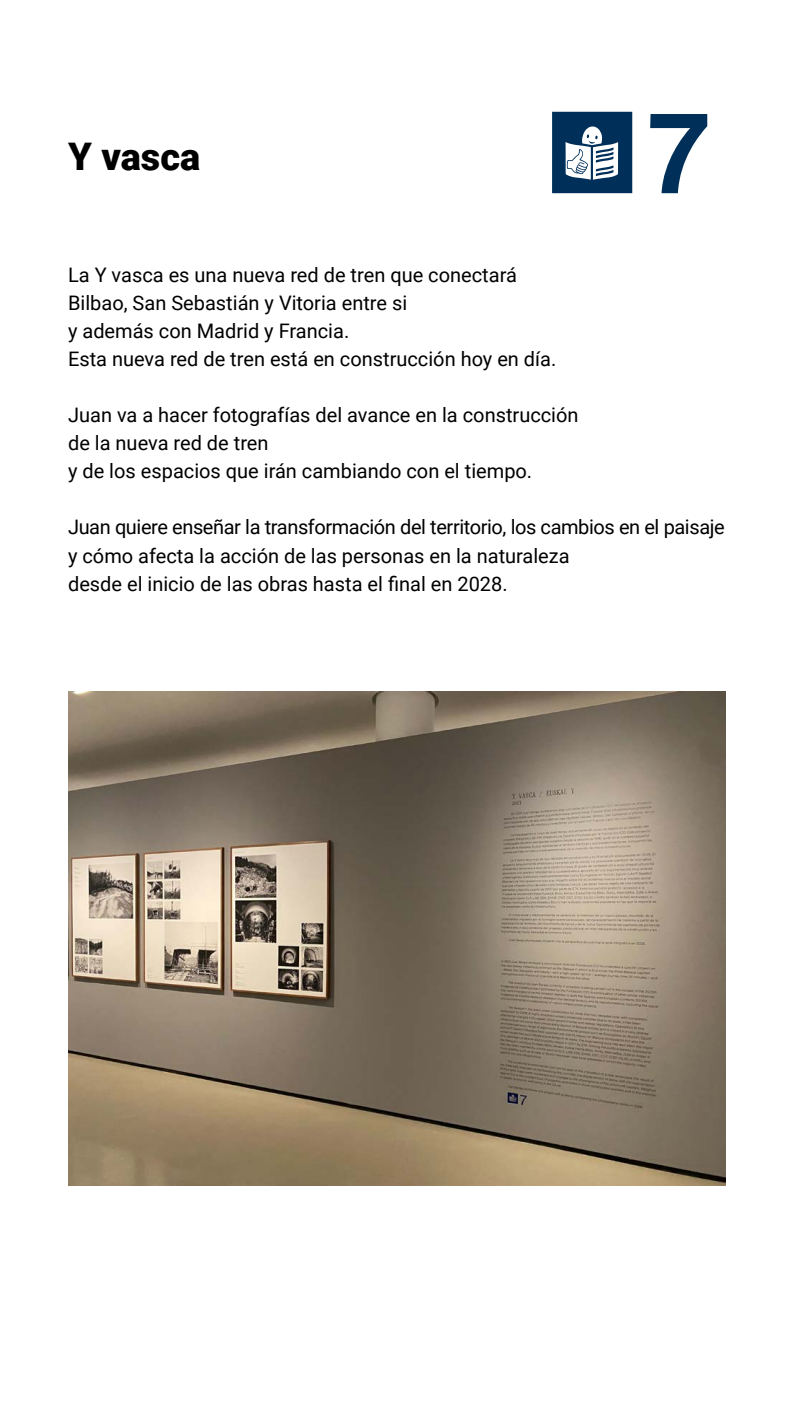
<style>
.page{position:relative;width:794px;height:1418px;background:#fff}
.page>*{position:absolute;margin:0;border:0;box-sizing:border-box;transform-origin:0 0}
.t1{font:700 113.4px "Helvetica LT Std";color:#003059}
.t2{font:900 38px "Roboto";color:#000}
.t3{font:20px "Roboto";color:#000}
.t4{font:20px "Roboto";letter-spacing:-.02em;color:#000}
</style>
<div class="page">
<svg style="left:552px;top:112px;width:80px;height:81px"></svg>
<img style="left:68px;top:692px;width:658px;height:493px">
<p class="t2" style="left:68px;top:130px;width:134px">Y vasca</p>
<p class="t1" style="left:647px;top:84px;width:65px">7</p>
<p class="t3" style="left:68px;top:261px;width:450px">La Y vasca es una nueva red de tren que conectará</p>
<p class="t3" style="left:68px;top:289px;width:341px">Bilbao, San Sebastián y Vitoria entre si</p>
<p class="t3" style="left:68px;top:317px;width:283px">y además con Madrid y Francia.</p>
<p class="t3" style="left:68px;top:345px;width:490px">Esta nueva red de tren está en construcción hoy en día.</p>
<p class="t3" style="left:68px;top:401px;width:512px">Juan va a hacer fotografías del avance en la construcción</p>
<p class="t3" style="left:68px;top:429px;width:202px">de la nueva red de tren</p>
<p class="t3" style="left:68px;top:457px;width:465px">y de los espacios que irán cambiando con el tiempo.</p>
<p class="t4" style="left:68px;top:513px;width:658px">Juan quiere enseñar la transformación del territorio, los cambios en el paisaje</p>
<p class="t3" style="left:68px;top:541px;width:503px">y cómo afecta la acción de las personas en la naturaleza</p>
<p class="t3" style="left:68px;top:569px;width:441px">desde el inicio de las obras hasta el final en 2028.</p>
</div>
